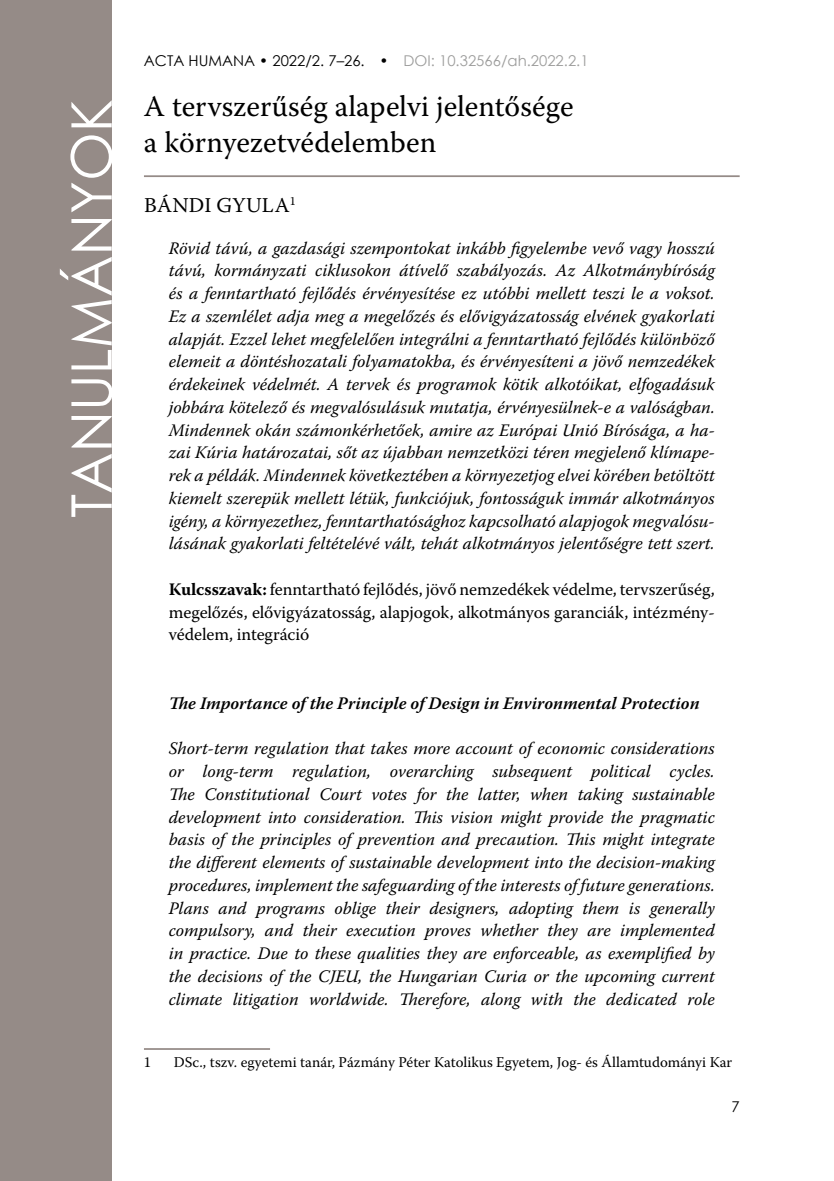
<style>
.page{position:relative;width:834px;height:1181px;background:#fff}
.page>*{position:absolute;margin:0;border:0;box-sizing:border-box;transform-origin:0 0}
.t1{font:56px "Century Gothic";color:#fff}
.t2{font:29.75px/35.7px "Warnock Pro";color:#000}
.t3{font:21px "Warnock Pro";letter-spacing:.015em;color:#000}
.t4{font:italic 17.5px/22.8px "Warnock Pro";color:#000;text-align:justify}
.t5{font:17.5px/22.8px "Warnock Pro";letter-spacing:-.005em;color:#000;text-align:justify}
.t6{font:italic 600 17.5px "Warnock Pro";color:#000}
.t7{font:14.88px "Warnock Pro";color:#000}
.t8{font:14.88px "Century Gothic";color:#000}
.s1{color:#9d9d9c}
.s2{font-weight:700}
</style>
<div class="page">
<div style="left:0;top:0;width:112px;height:1181px;background:#958b87"></div>
<hr style="left:144px;top:175px;width:595px;height:2px;background:#958b87">
<hr style="left:144px;top:1048px;width:126px;height:2px;background:#958b87">
<p class="t8" style="left:144px;top:50px;width:446px">ACTA HUMANA • 2022/2. 7–26. • <span class="s1">DOI: 10.32566/ah.2022.2.1</span></p>
<h1 class="t1" style="left:52px;top:518px;width:420px;rotate:-90deg">TANULMÁNYOK</h1>
<h2 class="t2" style="left:144px;top:88px;width:431px">A tervszerűség alapelvi jelentősége a környezetvédelemben</h2>
<p class="t3" style="left:144px;top:192px;width:153px">BÁNDI GYULA<sup>1</sup></p>
<p class="t4" style="left:169px;top:236px;width:547px">Rövid távú, a gazdasági szempontokat inkább figyelembe vevő vagy hosszú távú, kormányzati ciklusokon átívelő szabályozás. Az Alkotmánybíróság és a fenntartható fejlődés érvényesítése ez utóbbi mellett teszi le a voksot.<br>Ez a szemlélet adja meg a megelőzés és elővigyázatosság elvének gyakorlati alapját. Ezzel lehet megfelelően integrálni a fenntartható fejlődés különböző elemeit a döntéshozatali folyamatokba, és érvényesíteni a jövő nemzedékek érdekeinek védelmét. A tervek és programok kötik alkotóikat, elfogadásuk jobbára kötelező és megvalósulásuk mutatja, érvényesülnek-e a valóságban.<br>Mindennek okán számonkérhetőek, amire az Európai Unió Bírósága, a ha&shy;zai Kúria határozatai, sőt az újabban nemzetközi téren megjelenő klímape&shy;rek a példák. Mindennek következtében a környezetjog elvei körében betöltött kiemelt szerepük mellett létük, funkciójuk, fontosságuk immár alkotmányos igény, a környezethez, fenntarthatósághoz kapcsolható alapjogok megvalósu&shy;lásának gyakorlati feltételévé vált, tehát alkotmányos jelentőségre tett szert.</p>
<p class="t5" style="left:169px;top:577px;width:547px"><span class="s2">Kulcsszavak:</span> fenntartható fejlődés, jövő nemzedékek védelme, tervszerűség, megelőzés, elővigyázatosság, alapjogok, alkotmányos garanciák, intézmény&shy;védelem, integráció</p>
<p class="t6" style="left:169px;top:692px;width:532px">The Importance of the Principle of Design in Environmental Protection</p>
<p class="t4" style="left:169px;top:737px;width:547px">Short-term regulation that takes more account of economic considerations or long-term regulation, overarching subsequent political cycles.<br>The Constitutional Court votes for the latter, when taking sustainable development into consideration. This vision might provide the pragmatic basis of the principles of prevention and precaution. This might integrate the different elements of sustainable development into the decision-making procedures, implement the safeguarding of the interests of future generations.<br>Plans and programs oblige their designers, adopting them is generally compulsory, and their execution proves whether they are implemented in practice. Due to these qualities they are enforceable, as exemplified by the decisions of the CJEU, the Hungarian Curia or the upcoming current climate litigation worldwide. Therefore, along with the dedicated role</p>
<p class="t7" style="left:144px;top:1053px;width:9px">1</p>
<p class="t7" style="left:174px;top:1053px;width:560px">DSc., tszv. egyetemi tanár, Pázmány Péter Katolikus Egyetem, Jog- és Államtudományi Kar</p>
<p class="t8" style="left:731px;top:1095px;width:10px">7</p>
</div>
